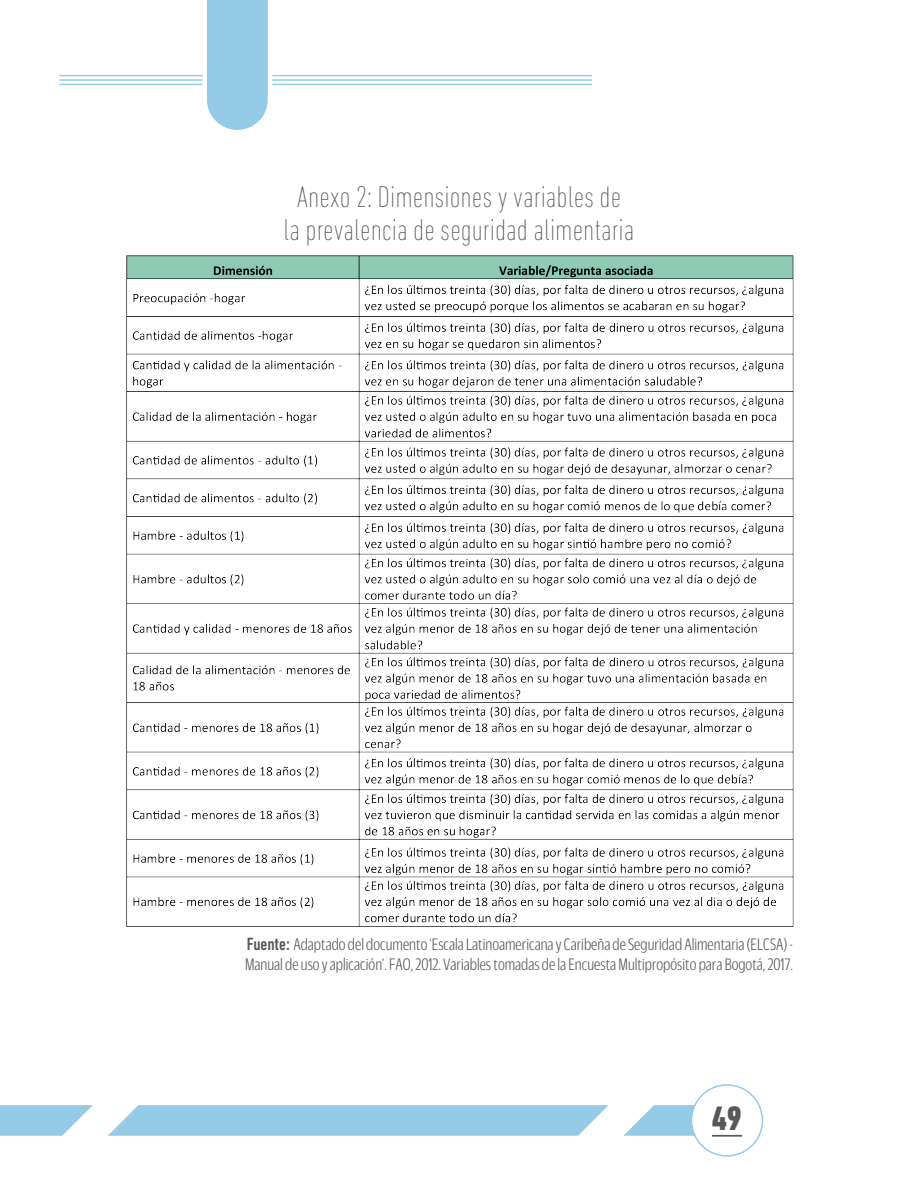
<style>
.page{position:relative;width:918px;height:1188px;background:#fff}
.page>*{position:absolute;margin:0;border:0;box-sizing:border-box;transform-origin:0 0}
.t1{font:800 condensed 34.5px "DIN Next LT Pro";color:#57585a}
.t2{font:200 condensed 30.45px "DIN Next LT Pro";color:#57585a}
.t3{font:300 18px/19.5px "Duplicate Sans Cond";color:#57585a}
.s1{font-family:"DIN Next LT Pro";font-weight:500;font-stretch:condensed}
</style>
<div class="page">
<svg style="left:0;top:1105px;width:694px;height:31px;background:#a3d2ea"></svg>
<hr style="left:59px;top:84px;width:533px;height:1px;background:#95cbe7">
<hr style="left:59px;top:79px;width:533px;height:2px;background:#95cbe7">
<hr style="left:59px;top:75px;width:533px;height:1px;background:#95cbe7">
<div style="left:691px;top:1084px;width:72px;height:73px;border:2px solid #95cbe7;border-radius:50%"></div>
<svg style="left:200px;top:0;width:75px;height:130px"></svg>
<hr style="left:712px;top:1135px;width:30px;height:2px;background:#57585a">
<img style="left:126px;top:255px;width:668px;height:672px">
<p class="t2" style="left:297px;top:179px;width:326px">Anexo 2: Dimensiones y variables de</p>
<p class="t2" style="left:283px;top:212px;width:353px">la prevalencia de seguridad alimentaria</p>
<p class="t3" style="left:245px;top:935px;width:549px"><span class="s1">Fuente:</span> Adaptado del documento ‘Escala Latinoamericana y Caribeña de Seguridad Alimentaria (ELCSA) -<br>Manual de uso y aplicación’. FAO, 2012. Variables tomadas de la Encuesta Multipropósito para Bogotá, 2017.</p>
<h1 class="t1" style="left:712px;top:1098px;width:32px">49</h1>
</div>
